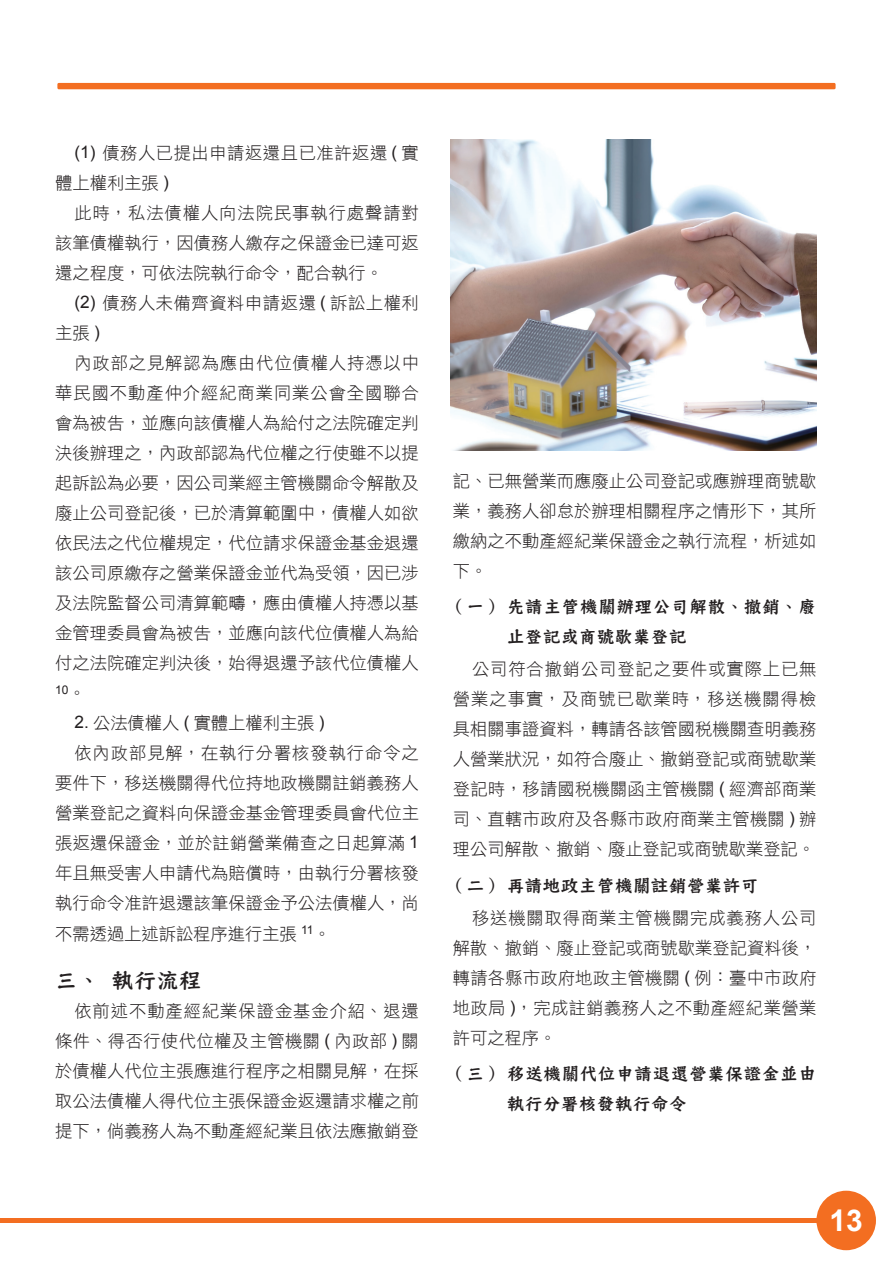
<style>
.page{position:relative;width:893px;height:1263px;background:#fff}
.page>*{position:absolute;margin:0;border:0;box-sizing:border-box;transform-origin:0 0}
.t1{font:700 30px "Arial";color:#fff}
.NEW內文次標2{font:22.5px "DF Zong Kai W7 WIN BF";color:#231f20}
.NEW內文次標3{font:18px/30px "DF Zong Kai W7 WIN BF";color:#231f20}
.NEW內文{font:17.25px/30px "DF Hei Lt HK BF";letter-spacing:.005em;color:#231f20;text-align:justify}
.NEW內文-2{font:17.25px/30px "DF Hei Lt HK BF";letter-spacing:.035em;color:#231f20}
.NEW內文-3{font:12px "Arial";color:#231f20}
.s1{font-family:"Arial"}
.s2{font-family:"DF Hei Lt HK BF";font-size:17.25px}
</style>
<div class="page">
<hr style="left:0;top:1218px;width:850px;height:4px;background:#f36e21">
<div style="left:816px;top:1191px;width:60px;height:59px;background:#f36e21;border-radius:50%"></div>
<div style="left:57px;top:83px;width:779px;height:6px;background:#f36e21"></div>
<img style="left:451px;top:140px;width:365px;height:311px">
<p class="NEW內文-2" style="left:55px;top:138px;width:365px;text-indent:19px"><span class="s1">(1)</span> 債務人已提出申請返還且已准許返還 <span class="s1">(</span> 實體上權利主張 <span class="s1">)</span></p>
<p class="NEW內文" style="left:55px;top:198px;width:365px;text-indent:19px">此時，私法債權人向法院民事執行處聲請對該筆債權執行，因債務人繳存之保證金已達可返還之程度，可依法院執行命令，配合執行。</p>
<p class="NEW內文-2" style="left:55px;top:288px;width:365px;text-indent:19px"><span class="s1">(2)</span> 債務人未備齊資料申請返還 <span class="s1">(</span> 訴訟上權利主張 <span class="s1">)</span></p>
<p class="NEW內文" style="left:55px;top:348px;width:365px;text-indent:19px">內政部之見解認為應由代位債權人持憑以中華民國不動產仲介經紀商業同業公會全國聯合會為被告，並應向該債權人為給付之法院確定判決後辦理之，內政部認為代位權之行使雖不以提起訴訟為必要，因公司業經主管機關命令解散及廢止公司登記後，已於清算範圍中，債權人如欲依民法之代位權規定，代位請求保證金基金退還該公司原繳存之營業保證金並代為受領，因已涉及法院監督公司清算範疇，應由債權人持憑以基金管理委員會為被告，並應向該代位債權人為給付之法院確定判決後，始得退還予該代位債權人</p>
<p class="NEW內文-3" style="left:55px;top:682px;width:32px">10<span class="s2">。</span></p>
<p class="NEW內文" style="left:74px;top:708px;width:252px"><span class="s1">2.</span> 公法債權人 <span class="s1">(</span> 實體上權利主張 <span class="s1">)</span></p>
<p class="NEW內文" style="left:55px;top:738px;width:365px;text-indent:19px">依內政部見解，在執行分署核發執行命令之要件下，移送機關得代位持地政機關註銷義務人營業登記之資料向保證金基金管理委員會代位主張返還保證金，並於註銷營業備查之日起算滿 <span class="s1">1</span>年且無受害人申請代為賠償時，由執行分署核發執行命令准許退還該筆保證金予公法債權人，尚不需透過上述訴訟程序進行主張 <sup>11</sup>。</p>
<p class="NEW內文次標2" style="left:55px;top:969px;width:148px">三、 執行流程</p>
<p class="NEW內文" style="left:55px;top:995px;width:365px;text-indent:19px">依前述不動產經紀業保證金基金介紹、退還條件、得否行使代位權及主管機關 <span class="s1">(</span> 內政部 <span class="s1">)</span> 關於債權人代位主張應進行程序之相關見解，在採取公法債權人得代位主張保證金返還請求權之前提下，倘義務人為不動產經紀業且依法應撤銷登</p>
<p class="NEW內文" style="left:453px;top:466px;width:365px">記、已無營業而應廢止公司登記或應辦理商號歇業，義務人卻怠於辦理相關程序之情形下，其所繳納之不動產經紀業保證金之執行流程，析述如下。</p>
<p class="NEW內文次標3" style="left:507px;top:591px;width:311px;text-indent:-54px">( 一 ) 先請主管機關辦理公司解散、撤銷、廢止登記或商號歇業登記</p>
<p class="NEW內文" style="left:453px;top:654px;width:365px;text-indent:19px">公司符合撤銷公司登記之要件或實際上已無營業之事實，及商號已歇業時，移送機關得檢具相關事證資料，轉請各該管國稅機關查明義務人營業狀況，如符合廢止、撤銷登記或商號歇業登記時，移請國稅機關函主管機關 <span class="s1">(</span> 經濟部商業司、直轄市政府及各縣市政府商業主管機關 <span class="s1">)</span> 辦理公司解散、撤銷、廢止登記或商號歇業登記。</p>
<p class="NEW內文次標3" style="left:453px;top:870px;width:307px">( 二 ) 再請地政主管機關註銷營業許可</p>
<p class="NEW內文" style="left:453px;top:903px;width:365px;text-indent:19px">移送機關取得商業主管機關完成義務人公司解散、撤銷、廢止登記或商號歇業登記資料後，轉請各縣市政府地政主管機關 <span class="s1">(</span> 例：臺中市政府地政局 <span class="s1">)</span>，完成註銷義務人之不動產經紀業營業許可之程序。</p>
<p class="NEW內文次標3" style="left:507px;top:1058px;width:311px;text-indent:-54px">( 三 ) 移送機關代位申請退還營業保證金並由執行分署核發執行命令</p>
<h1 class="t1" style="left:829px;top:1201px;width:35px">13</h1>
</div>
